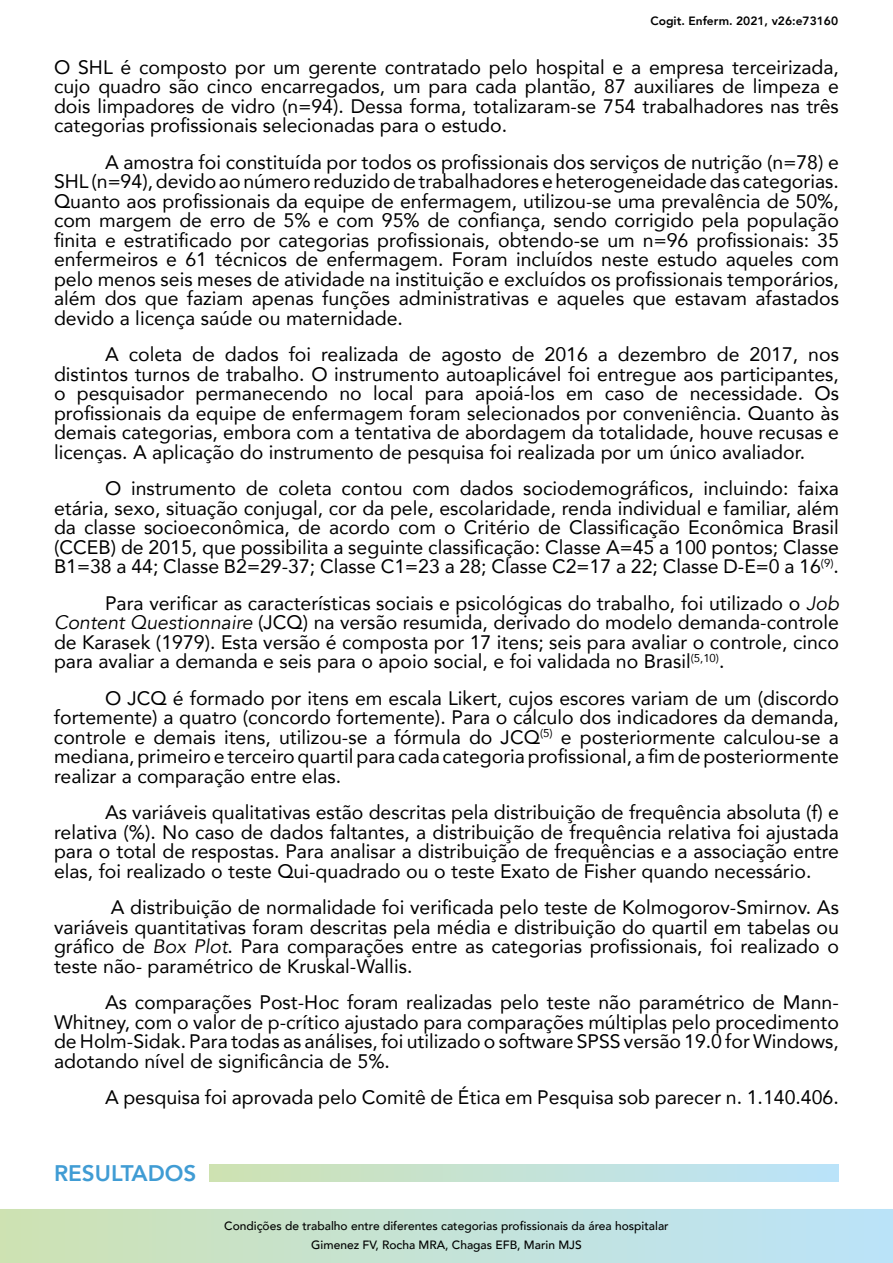
<style>
.page{position:relative;width:893px;height:1263px;background:#fff}
.page>*{position:absolute;margin:0;border:0;box-sizing:border-box;transform-origin:0 0}
.t1{font:800 22.5px "Avenir";color:#409cd4}
.t2{font:19.5px/19.5px "Avenir";color:#000;text-align:justify}
.t3{font:500 12px/18.6px "Avenir";color:#000;text-align:center}
.t4{font:800 12px "Avenir";color:#000}
.s1{font-style:italic}
</style>
<div class="page">
<svg style="left:0;top:1209px;width:893px;height:54px;background:#c4e2d6"></svg>
<div style="left:210px;top:1165px;width:629px;height:16px;background:linear-gradient(to right,#cee2b2,#bae3fb)"></div>
<p class="t4" style="left:650px;top:12px;width:189px">Cogit. Enferm. 2021, v26:e73160</p>
<p class="t2" style="left:54px;top:56px;width:786px">O SHL é composto por um gerente contratado pelo hospital e a empresa terceirizada, cujo quadro são cinco encarregados, um para cada plantão, 87 auxiliares de limpeza e dois limpadores de vidro (n=94). Dessa forma, totalizaram-se 754 trabalhadores nas três categorias profissionais selecionadas para o estudo.</p>
<p class="t2" style="left:54px;top:151px;width:786px;text-indent:51px">A amostra foi constituída por todos os profissionais dos serviços de nutrição (n=78) e SHL (n=94), devido ao número reduzido de trabalhadores e heterogeneidade das categorias.<br>Quanto aos profissionais da equipe de enfermagem, utilizou-se uma prevalência de 50%, com margem de erro de 5% e com 95% de confiança, sendo corrigido pela população finita e estratificado por categorias profissionais, obtendo-se um n=96 profissionais: 35 enfermeiros e 61 técnicos de enfermagem. Foram incluídos neste estudo aqueles com pelo menos seis meses de atividade na instituição e excluídos os profissionais temporários, além dos que faziam apenas funções administrativas e aqueles que estavam afastados devido a licença saúde ou maternidade.</p>
<p class="t2" style="left:54px;top:344px;width:786px;text-indent:51px">A coleta de dados foi realizada de agosto de 2016 a dezembro de 2017, nos distintos turnos de trabalho. O instrumento autoaplicável foi entregue aos participantes, o pesquisador permanecendo no local para apoiá-los em caso de necessidade. Os profissionais da equipe de enfermagem foram selecionados por conveniência. Quanto às demais categorias, embora com a tentativa de abordagem da totalidade, houve recusas e licenças. A aplicação do instrumento de pesquisa foi realizada por um único avaliador.</p>
<p class="t2" style="left:54px;top:478px;width:786px;text-indent:51px">O instrumento de coleta contou com dados sociodemográficos, incluindo: faixa etária, sexo, situação conjugal, cor da pele, escolaridade, renda individual e familiar, além da classe socioeconômica, de acordo com o Critério de Classificação Econômica Brasil (CCEB) de 2015, que possibilita a seguinte classificação: Classe A=45 a 100 pontos; Classe B1=38 a 44; Classe B2=29-37; Classe C1=23 a 28; Classe C2=17 a 22; Classe D-E=0 a 16<sup>(9)</sup>.</p>
<p class="t2" style="left:54px;top:592px;width:786px;text-indent:51px">Para verificar as características sociais e psicológicas do trabalho, foi utilizado o <span class="s1">Job Content Questionnaire</span> (JCQ) na versão resumida, derivado do modelo demanda-controle de Karasek (1979). Esta versão é composta por 17 itens; seis para avaliar o controle, cinco para avaliar a demanda e seis para o apoio social, e foi validada no Brasil<sup>(5,10)</sup>.</p>
<p class="t2" style="left:54px;top:687px;width:787px;text-indent:51px">O JCQ é formado por itens em escala Likert, cujos escores variam de um (discordo fortemente) a quatro (concordo fortemente). Para o cálculo dos indicadores da demanda, controle e demais itens, utilizou-se a fórmula do JCQ<sup>(5)</sup> e posteriormente calculou-se a mediana, primeiro e terceiro quartil para cada categoria profissional, a fim de posteriormente realizar a comparação entre elas.</p>
<p class="t2" style="left:54px;top:802px;width:787px;text-indent:51px">As variáveis qualitativas estão descritas pela distribuição de frequência absoluta (f) e relativa (%). No caso de dados faltantes, a distribuição de frequência relativa foi ajustada para o total de respostas. Para analisar a distribuição de frequências e a associação entre elas, foi realizado o teste Qui-quadrado ou o teste Exato de Fisher quando necessário.</p>
<p class="t2" style="left:54px;top:897px;width:786px;text-indent:57px">A distribuição de normalidade foi verificada pelo teste de Kolmogorov-Smirnov. As variáveis quantitativas foram descritas pela média e distribuição do quartil em tabelas ou gráfico de <span class="s1">Box Plot</span>. Para comparações entre as categorias profissionais, foi realizado o teste não- paramétrico de Kruskal-Wallis.</p>
<p class="t2" style="left:54px;top:992px;width:786px;text-indent:51px">As comparações Post-Hoc foram realizadas pelo teste não paramétrico de Mann-Whitney, com o valor de p-crítico ajustado para comparações múltiplas pelo procedimento de Holm-Sidak. Para todas as análises, foi utilizado o software SPSS versão 19.0 for Windows, adotando nível de significância de 5%.</p>
<p class="t2" style="left:105px;top:1087px;width:735px">A pesquisa foi aprovada pelo Comitê de Ética em Pesquisa sob parecer n. 1.140.406.</p>
<p class="t1" style="left:54px;top:1156px;width:144px">RESULTADOS</p>
<p class="t3" style="left:224px;top:1216px;width:446px">Condições de trabalho entre diferentes categorias profissionais da área hospitalar<br>Gimenez FV, Rocha MRA, Chagas EFB, Marin MJS</p>
</div>
